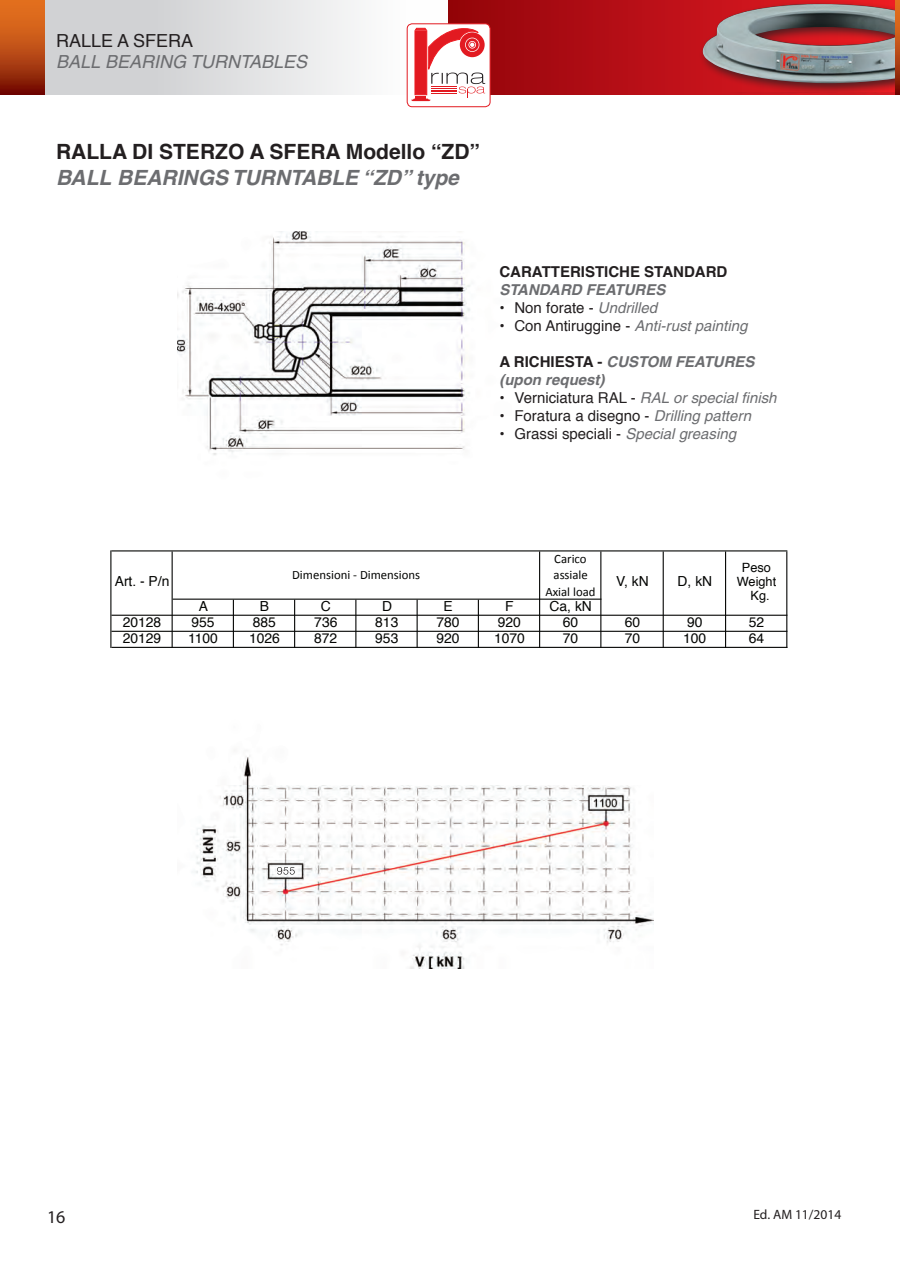
<style>
.page{position:relative;width:900px;height:1266px;background:#fff}
.page>*{position:absolute;margin:0;border:0;box-sizing:border-box;transform-origin:0 0}
.t1{font:700 21px "Helvetica";color:#231f20}
.t2{font:italic 700 21px "Helvetica";color:#6c6d70}
.t3{font:italic 18px "Helvetica";color:#6c6d70}
.t4{font:18px "Helvetica";color:#231f20}
.t5{font:18px "Myriad Pro";color:#231f20}
.t6{font:15px "Helvetica";color:#231f20}
.t7{font:italic 15px "Helvetica";color:#6c6d70}
.t8{font:italic 700 15px/18px "Helvetica";color:#6c6d70}
.t9{font:700 15px "Helvetica";color:#231f20}
.t10{font:13.8px "Helvetica";color:#040503}
.t11{font:13.5px "Myriad Pro";color:#231f20}
.t12{font:12.75px/16.4px "Calibri";color:#040503;text-align:center}
.t13{font:12.75px/13.8px "Helvetica";color:#040503;text-align:center}
.s1{font-style:italic;color:#6c6d70}
.s2{font-style:normal;color:#231f20}
</style>
<div class="page">
<img style="left:177px;top:232px;width:476px;height:736px">
<svg style="left:2px;top:0;width:446px;height:95px"></svg>
<svg style="left:448px;top:0;width:251px;height:94px"></svg>
<img style="left:683px;top:93px;width:16px;height:1px">
<div style="left:699px;top:0;width:201px;height:95px;background:#231f20;opacity:.75"></div>
<img style="left:702px;top:4px;width:193px;height:79px">
<svg style="left:0;top:0;width:45px;height:94px"></svg>
<div style="left:895px;top:0;width:5px;height:95px;background:#710701"></div>
<svg style="left:895px;top:1px;width:5px;height:88px"></svg>
<div style="left:407px;top:24px;width:83px;height:83px;background:#fff;border-radius:5px"></div>
<div style="left:407px;top:24px;width:83px;height:83px;border:1px solid #e21a21;border-radius:5px"></div>
<svg style="left:411px;top:28px;width:74px;height:73px"></svg>
<hr style="left:110px;top:550px;width:1px;height:98px;background:#040503">
<hr style="left:172px;top:551px;width:1px;height:97px;background:#040503">
<hr style="left:539px;top:551px;width:1px;height:97px;background:#040503">
<hr style="left:600px;top:551px;width:1px;height:97px;background:#040503">
<hr style="left:662px;top:551px;width:2px;height:97px;background:#040503">
<hr style="left:725px;top:551px;width:1px;height:97px;background:#040503">
<hr style="left:786px;top:551px;width:1px;height:97px;background:#040503">
<hr style="left:233px;top:599px;width:1px;height:49px;background:#040503">
<hr style="left:294px;top:599px;width:1px;height:49px;background:#040503">
<hr style="left:355px;top:599px;width:1px;height:49px;background:#040503">
<hr style="left:416px;top:599px;width:2px;height:49px;background:#040503">
<hr style="left:478px;top:599px;width:1px;height:49px;background:#040503">
<hr style="left:111px;top:550px;width:676px;height:1px;background:#040503">
<hr style="left:173px;top:598px;width:428px;height:1px;background:#040503">
<hr style="left:111px;top:614px;width:676px;height:1px;background:#040503">
<hr style="left:111px;top:630px;width:676px;height:2px;background:#040503">
<hr style="left:111px;top:647px;width:676px;height:1px;background:#040503">
<h2 class="t4" style="left:56px;top:26px;width:139px">RALLE A SFERA</h2>
<h2 class="t3" style="left:56px;top:51px;width:253px">BALL BEARING TURNTABLES</h2>
<h1 class="t1" style="left:56px;top:135px;width:425px">RALLA DI STERZO A SFERA Modello “ZD”</h1>
<h1 class="t2" style="left:56px;top:164px;width:404px">BALL BEARINGS TURNTABLE “ZD” type</h1>
<p class="t9" style="left:499px;top:260px;width:229px">CARATTERISTICHE STANDARD</p>
<p class="t8" style="left:499px;top:281px;width:167px">STANDARD FEATURES</p>
<p class="t6" style="left:499px;top:296px;width:159px">• Non forate - <span class="s1">Undrilled</span></p>
<p class="t7" style="left:499px;top:317px;width:249px"><span class="s2">• Con Antiruggine -</span> Anti-rust painting</p>
<p class="t8" style="left:499px;top:353px;width:257px"><span class="s2">A RICHIESTA -</span> CUSTOM FEATURES (upon request)</p>
<p class="t7" style="left:499px;top:389px;width:279px"><span class="s2">• Verniciatura RAL -</span> RAL or special finish</p>
<p class="t6" style="left:499px;top:404px;width:253px">• Foratura a disegno - <span class="s1">Drilling pattern</span></p>
<p class="t6" style="left:499px;top:422px;width:238px">• Grassi speciali - <span class="s1">Special greasing</span></p>
<p class="t10" style="left:115px;top:571px;width:56px">Art. - P/n</p>
<p class="t12" style="left:545px;top:550px;width:52px">Carico assiale<br>Axial load</p>
<p class="t12" style="left:292px;top:566px;width:130px">Dimensioni --‐ Dimensions</p>
<p class="t13" style="left:736px;top:561px;width:41px">Peso<br>Weight<br>Kg.</p>
<p class="t10" style="left:616px;top:571px;width:34px">V, kN</p>
<p class="t10" style="left:677px;top:571px;width:36px">D, kN</p>
<p class="t10" style="left:199px;top:595px;width:11px">A</p>
<p class="t10" style="left:260px;top:595px;width:11px">B</p>
<p class="t10" style="left:321px;top:595px;width:12px">C</p>
<p class="t10" style="left:382px;top:595px;width:12px">D</p>
<p class="t10" style="left:443px;top:595px;width:11px">E</p>
<p class="t10" style="left:505px;top:595px;width:10px">F</p>
<p class="t10" style="left:549px;top:595px;width:44px">Ca, kN</p>
<p class="t10" style="left:123px;top:611px;width:40px">20128</p>
<p class="t10" style="left:191px;top:611px;width:25px">955</p>
<p class="t10" style="left:253px;top:611px;width:25px">885</p>
<p class="t10" style="left:314px;top:611px;width:25px">736</p>
<p class="t10" style="left:375px;top:611px;width:25px">813</p>
<p class="t10" style="left:436px;top:611px;width:25px">780</p>
<p class="t10" style="left:498px;top:611px;width:25px">920</p>
<p class="t10" style="left:563px;top:611px;width:17px">60</p>
<p class="t10" style="left:624px;top:611px;width:17px">60</p>
<p class="t10" style="left:687px;top:611px;width:17px">90</p>
<p class="t10" style="left:749px;top:611px;width:17px">52</p>
<p class="t10" style="left:123px;top:627px;width:40px">20129</p>
<p class="t10" style="left:188px;top:627px;width:31px">1100</p>
<p class="t10" style="left:249px;top:627px;width:32px">1026</p>
<p class="t10" style="left:314px;top:627px;width:25px">872</p>
<p class="t10" style="left:375px;top:627px;width:25px">953</p>
<p class="t10" style="left:436px;top:627px;width:25px">920</p>
<p class="t10" style="left:494px;top:627px;width:32px">1070</p>
<p class="t10" style="left:563px;top:627px;width:17px">70</p>
<p class="t10" style="left:624px;top:627px;width:17px">70</p>
<p class="t10" style="left:683px;top:627px;width:25px">100</p>
<p class="t10" style="left:749px;top:627px;width:17px">64</p>
<h2 class="t5" style="left:47px;top:1206px;width:20px">16</h2>
<p class="t11" style="left:753px;top:1206px;width:89px">Ed. AM 11/2014</p>
</div>
